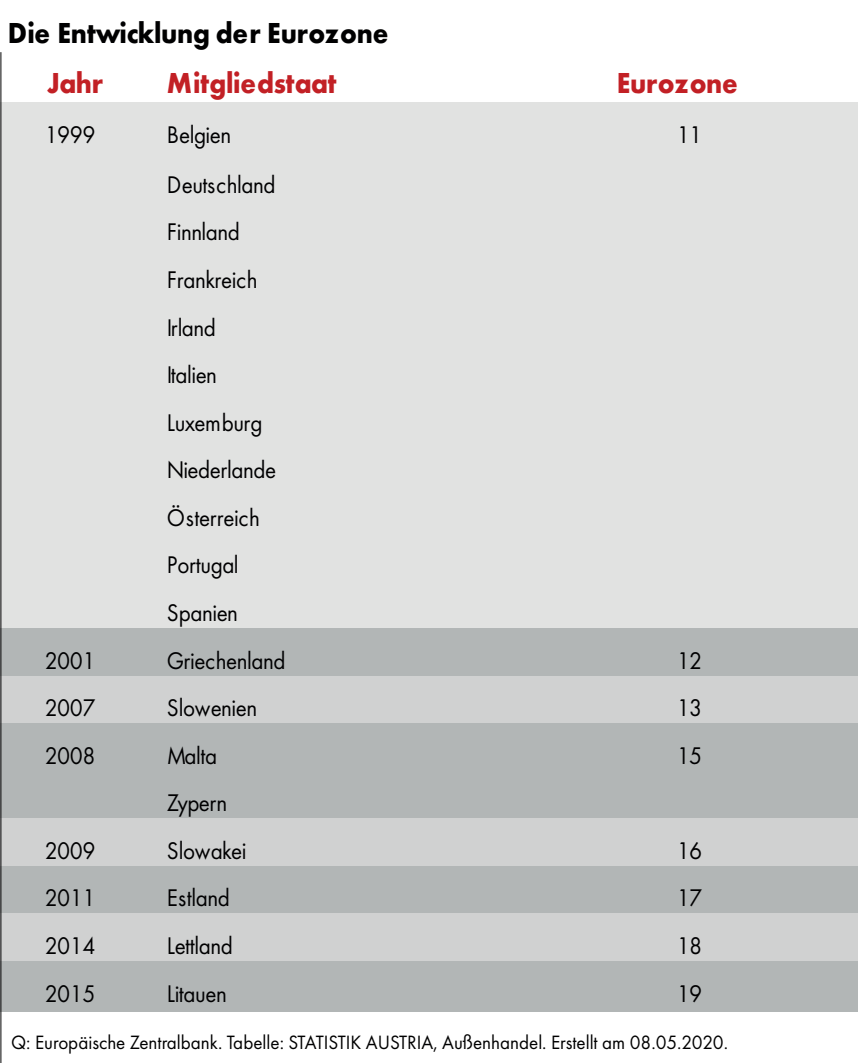
<style>
.page{position:relative;width:858px;height:1063px;background:#fff}
.page>*{position:absolute;margin:0;border:0;box-sizing:border-box;transform-origin:0 0}
.t1{font:700 30px "Futura PT";letter-spacing:-.01em;color:#000001;scale:.92 1}
.t2{font:700 30px "Futura PT";letter-spacing:-.01em;color:#c22025;scale:.92 1}
.t3{font:25px/47.5px "Futura PT";letter-spacing:-.02em;color:#000001;scale:.92 1}
.t4{font:20px "Futura PT";color:#000001;scale:.95 1}
</style>
<div class="page">
<div style="left:1px;top:103px;width:856px;height:528px;background:#e1e2e1"></div>
<div style="left:1px;top:628px;width:856px;height:50px;background:#b2b6b6"></div>
<div style="left:1px;top:676px;width:856px;height:50px;background:#d0d1d1"></div>
<div style="left:1px;top:723px;width:856px;height:98px;background:#b2b6b6"></div>
<div style="left:1px;top:818px;width:856px;height:50px;background:#d0d1d1"></div>
<div style="left:1px;top:866px;width:856px;height:50px;background:#b2b6b6"></div>
<div style="left:1px;top:913px;width:856px;height:50px;background:#d0d1d1"></div>
<div style="left:1px;top:961px;width:856px;height:50px;background:#b2b6b6"></div>
<hr style="left:0;top:53px;width:1px;height:1009px;background:#000001">
<p class="t1" style="left:8px;top:13px;width:415px">Die Entwicklung der Eurozone</p>
<p class="t2" style="left:47px;top:63px;width:62px">Jahr</p>
<p class="t2" style="left:167px;top:63px;width:186px">Mitgliedstaat</p>
<p class="t2" style="left:616px;top:63px;width:133px">Eurozone</p>
<p class="t3" style="left:45px;top:111px;width:57px">1999</p>
<p class="t3" style="left:167px;top:111px;width:71px">Belgien</p>
<p class="t3" style="left:676px;top:111px;width:29px">11</p>
<p class="t3" style="left:167px;top:161px;width:120px">Deutschland<br>Finnland<br>Frankreich<br>Irland<br>Italien<br>Luxemburg<br>Niederlande<br>Österreich<br>Portugal<br>Spanien</p>
<p class="t3" style="left:45px;top:636px;width:57px">2001</p>
<p class="t3" style="left:167px;top:636px;width:130px">Griechenland</p>
<p class="t3" style="left:676px;top:636px;width:29px">12</p>
<p class="t3" style="left:45px;top:684px;width:57px">2007</p>
<p class="t3" style="left:167px;top:684px;width:100px">Slowenien</p>
<p class="t3" style="left:676px;top:684px;width:29px">13</p>
<p class="t3" style="left:45px;top:731px;width:57px">2008</p>
<p class="t3" style="left:167px;top:731px;width:56px">Malta</p>
<p class="t3" style="left:676px;top:731px;width:29px">15</p>
<p class="t3" style="left:167px;top:779px;width:67px">Zypern</p>
<p class="t3" style="left:45px;top:826px;width:57px">2009</p>
<p class="t3" style="left:167px;top:826px;width:88px">Slowakei</p>
<p class="t3" style="left:676px;top:826px;width:29px">16</p>
<p class="t3" style="left:45px;top:874px;width:57px">2011</p>
<p class="t3" style="left:167px;top:874px;width:70px">Estland</p>
<p class="t3" style="left:676px;top:874px;width:29px">17</p>
<p class="t3" style="left:45px;top:921px;width:57px">2014</p>
<p class="t3" style="left:167px;top:921px;width:73px">Lettland</p>
<p class="t3" style="left:676px;top:921px;width:29px">18</p>
<p class="t3" style="left:45px;top:969px;width:57px">2015</p>
<p class="t3" style="left:167px;top:969px;width:67px">Litauen</p>
<p class="t3" style="left:676px;top:969px;width:29px">19</p>
<p class="t4" style="left:11px;top:1030px;width:756px">Q: Europäische Zentralbank. Tabelle: STATISTIK AUSTRIA, Außenhandel. Erstellt am 08.05.2020.</p>
</div>
